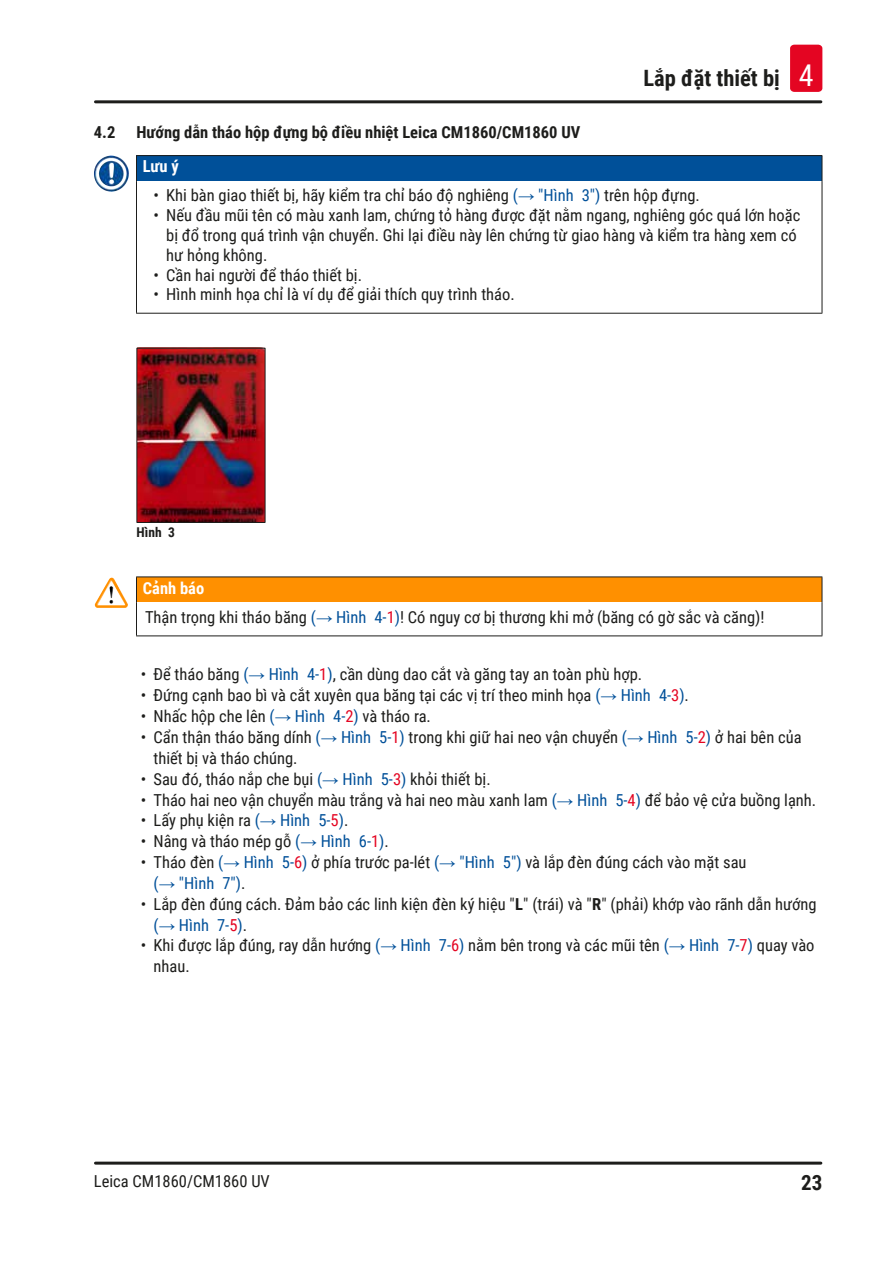
<style>
.page{position:relative;width:893px;height:1263px;background:#fff}
.page>*{position:absolute;margin:0;border:0;box-sizing:border-box;transform-origin:0 0}
.t1{font:700 22.5px "Roboto Condensed";color:#1d1d1b}
.t2{font:700 21px "Roboto Condensed";color:#1d1d1b}
.Source_of_danger{font:16.5px/20.9px "Roboto Condensed";color:#1d1d1b}
.t3{font:700 16.5px "Roboto Condensed";color:#1d1d1b}
.Signalword__no_use_a{font:700 16.5px "Roboto Condensed";color:#fff}
.t4{font:700 13.5px "Roboto Condensed";color:#1d1d1b}
.s1{font-weight:400;font-size:30px;color:#fff}
.s2{color:#005099}
.s3{font-family:"Arial";color:#005099}
.s4{color:#e40522}
.s5{font-weight:700}
</style>
<div class="page">
<hr style="left:95px;top:100px;width:726px;height:3px;background:#1d1d1b">
<hr style="left:95px;top:1161px;width:726px;height:3px;background:#1d1d1b">
<div style="left:790px;top:45px;width:32px;height:47px;background:#e40522;border-radius:4px"></div>
<div style="left:136px;top:156px;width:686px;height:25px;background:#005099"></div>
<svg style="left:136px;top:156px;width:1px;height:25px"></svg>
<hr style="left:136px;top:181px;width:1px;height:132px;background:#1d1d1b">
<hr style="left:822px;top:181px;width:1px;height:132px;background:#1d1d1b">
<hr style="left:136px;top:313px;width:686px;height:1px;background:#1d1d1b">
<hr style="left:136px;top:155px;width:686px;height:1px;background:#1d1d1b">
<svg style="left:822px;top:156px;width:1px;height:25px"></svg>
<img style="left:94px;top:156px;width:26px;height:36px">
<img style="left:138px;top:350px;width:125px;height:171px">
<div style="left:136px;top:348px;width:129px;height:175px;border:1px solid #1d1d1b"></div>
<div style="left:136px;top:577px;width:686px;height:26px;background:#ff9000"></div>
<svg style="left:136px;top:577px;width:1px;height:26px"></svg>
<hr style="left:136px;top:603px;width:1px;height:32px;background:#1d1d1b">
<hr style="left:822px;top:603px;width:1px;height:32px;background:#1d1d1b">
<hr style="left:136px;top:635px;width:686px;height:1px;background:#1d1d1b">
<hr style="left:136px;top:576px;width:686px;height:1px;background:#1d1d1b">
<svg style="left:822px;top:577px;width:1px;height:26px"></svg>
<img style="left:97px;top:578px;width:14px;height:22px">
<h1 class="t1" style="left:643px;top:63px;width:172px">Lắp đặt thiết bị <span class="s1">4</span></h1>
<p class="t3" style="left:94px;top:121px;width:23px">4.2</p>
<p class="t3" style="left:136px;top:121px;width:445px">Hướng dẫn tháo hộp đựng bộ điều nhiệt Leica CM1860/CM1860 UV</p>
<p class="Signalword__no_use_a" style="left:143px;top:155px;width:37px">Lưu ý</p>
<p class="Source_of_danger" style="left:153px;top:185px;width:548px">• Khi bàn giao thiết bị, hãy kiểm tra chỉ báo độ nghiêng <span class="s2">(</span><span class="s3">→</span> <span class="s2">"Hình 3")</span> trên hộp đựng.</p>
<p class="Source_of_danger" style="left:166px;top:205px;width:636px;line-height:19.8px;text-indent:-13px">• Nếu đầu mũi tên có màu xanh lam, chứng tỏ hàng được đặt nằm ngang, nghiêng góc quá lớn hoặc bị đổ trong quá trình vận chuyển. Ghi lại điều này lên chứng từ giao hàng và kiểm tra hàng xem có hư hỏng không.</p>
<p class="Source_of_danger" style="left:153px;top:264px;width:210px">• Cần hai người để tháo thiết bị.</p>
<p class="Source_of_danger" style="left:153px;top:284px;width:363px">• Hình minh họa chỉ là ví dụ để giải thích quy trình tháo.</p>
<p class="t4" style="left:137px;top:523px;width:40px">Hình 3</p>
<p class="Signalword__no_use_a" style="left:143px;top:576px;width:63px">Cảnh báo</p>
<p class="Source_of_danger" style="left:145px;top:606px;width:621px">Thận trọng khi tháo băng <span class="s2">(</span><span class="s3">→</span> <span class="s2">Hình 4‑</span><span class="s4">1</span><span class="s2">)</span>! Có nguy cơ bị thương khi mở (băng có gờ sắc và căng)!</p>
<p class="Source_of_danger" style="left:141px;top:663px;width:503px">• Để tháo băng <span class="s2">(</span><span class="s3">→</span> <span class="s2">Hình 4‑</span><span class="s4">1</span><span class="s2">)</span>, cần dùng dao cắt và găng tay an toàn phù hợp.</p>
<p class="Source_of_danger" style="left:141px;top:684px;width:550px">• Đứng cạnh bao bì và cắt xuyên qua băng tại các vị trí theo minh họa <span class="s2">(</span><span class="s3">→</span> <span class="s2">Hình 4‑</span><span class="s4">3</span><span class="s2">)</span>.</p>
<p class="Source_of_danger" style="left:141px;top:705px;width:292px">• Nhấc hộp che lên <span class="s2">(</span><span class="s3">→</span> <span class="s2">Hình 4‑</span><span class="s4">2</span><span class="s2">)</span> và tháo ra.</p>
<p class="Source_of_danger" style="left:153px;top:726px;width:650px;text-indent:-13px">• Cẩn thận tháo băng dính <span class="s2">(</span><span class="s3">→</span> <span class="s2">Hình 5‑</span><span class="s4">1</span><span class="s2">)</span> trong khi giữ hai neo vận chuyển <span class="s2">(</span><span class="s3">→</span> <span class="s2">Hình 5‑</span><span class="s4">2</span><span class="s2">)</span> ở hai bên của thiết bị và tháo chúng.</p>
<p class="Source_of_danger" style="left:141px;top:768px;width:351px">• Sau đó, tháo nắp che bụi <span class="s2">(</span><span class="s3">→</span> <span class="s2">Hình 5‑</span><span class="s4">3</span><span class="s2">)</span> khỏi thiết bị.</p>
<p class="Source_of_danger" style="left:141px;top:789px;width:677px">• Tháo hai neo vận chuyển màu trắng và hai neo màu xanh lam <span class="s2">(</span><span class="s3">→</span> <span class="s2">Hình 5‑</span><span class="s4">4</span><span class="s2">)</span> để bảo vệ cửa buồng lạnh.</p>
<p class="Source_of_danger" style="left:141px;top:809px;width:209px">• Lấy phụ kiện ra <span class="s2">(</span><span class="s3">→</span> <span class="s2">Hình 5‑</span><span class="s4">5</span><span class="s2">)</span>.</p>
<p class="Source_of_danger" style="left:141px;top:830px;width:250px">• Nâng và tháo mép gỗ <span class="s2">(</span><span class="s3">→</span> <span class="s2">Hình 6‑</span><span class="s4">1</span><span class="s2">)</span>.</p>
<p class="Source_of_danger" style="left:153px;top:851px;width:595px;text-indent:-13px">• Tháo đèn <span class="s2">(</span><span class="s3">→</span> <span class="s2">Hình 5‑</span><span class="s4">6</span><span class="s2">)</span> ở phía trước pa-lét <span class="s2">(</span><span class="s3">→</span> <span class="s2">"Hình 5")</span> và lắp đèn đúng cách vào mặt sau <span class="s2">(</span><span class="s3">→</span> <span class="s2">"Hình 7")</span>.</p>
<p class="Source_of_danger" style="left:153px;top:893px;width:665px;text-indent:-13px">• Lắp đèn đúng cách. Đảm bảo các linh kiện đèn ký hiệu "<span class="s5">L</span>" (trái) và "<span class="s5">R</span>" (phải) khớp vào rãnh dẫn hướng <span class="s2">(</span><span class="s3">→</span> <span class="s2">Hình 7‑</span><span class="s4">5</span><span class="s2">)</span>.</p>
<p class="Source_of_danger" style="left:153px;top:934px;width:663px;text-indent:-13px">• Khi được lắp đúng, ray dẫn hướng <span class="s2">(</span><span class="s3">→</span> <span class="s2">Hình 7‑</span><span class="s4">6</span><span class="s2">)</span> nằm bên trong và các mũi tên <span class="s2">(</span><span class="s3">→</span> <span class="s2">Hình 7‑</span><span class="s4">7</span><span class="s2">)</span> quay vào nhau.</p>
<p class="Source_of_danger" style="left:94px;top:1170px;width:177px">Leica CM1860/CM1860 UV</p>
<p class="t2" style="left:801px;top:1168px;width:23px">23</p>
</div>
